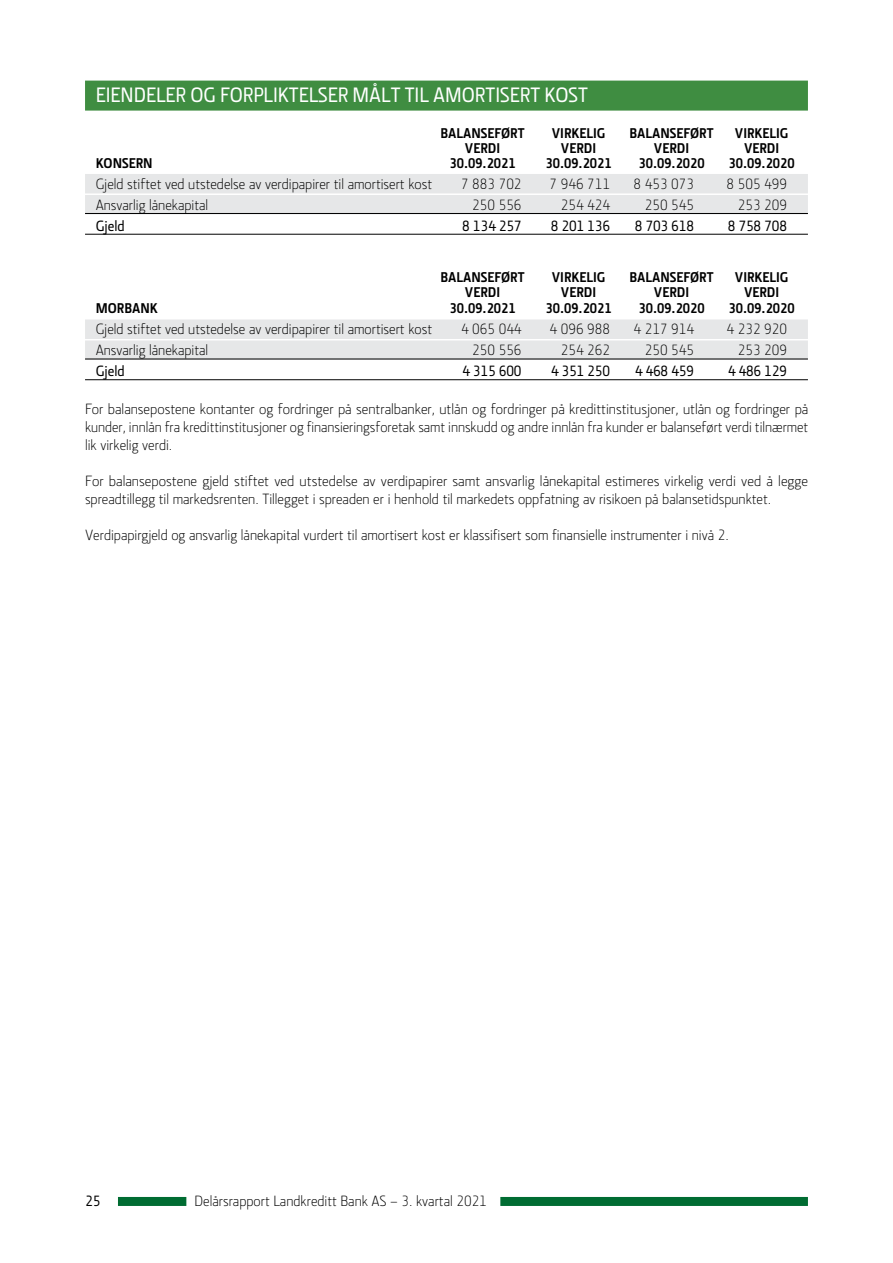
<style>
.page{position:relative;width:893px;height:1263px;background:#fff}
.page>*{position:absolute;margin:0;border:0;box-sizing:border-box;transform-origin:0 0}
.t1{font:500 21px "Section LK";color:#fff}
.t2{font:300 15px/18px "Section LK";color:#000;text-align:justify}
.t3{font:500 15px "Section LK";color:#000}
.t4{font:700 14.25px "Section LK";color:#000}
</style>
<div class="page">
<div style="left:118px;top:1197px;width:68px;height:9px;background:#006c32"></div>
<div style="left:500px;top:1197px;width:308px;height:9px;background:#006c32"></div>
<div style="left:85px;top:81px;width:723px;height:30px;background:#3f8d41"></div>
<div style="left:85px;top:174px;width:723px;height:19px;background:#e6e7e8"></div>
<div style="left:85px;top:195px;width:723px;height:19px;background:#e6e7e8"></div>
<hr style="left:85px;top:213px;width:723px;height:1px;background:#000">
<hr style="left:85px;top:234px;width:723px;height:1px;background:#000">
<div style="left:85px;top:319px;width:723px;height:20px;background:#e6e7e8"></div>
<div style="left:85px;top:340px;width:723px;height:20px;background:#e6e7e8"></div>
<hr style="left:85px;top:359px;width:723px;height:1px;background:#000">
<hr style="left:85px;top:379px;width:723px;height:1px;background:#000">
<h1 class="t1" style="left:96px;top:83px;width:494px">EIENDELER OG FORPLIKTELSER MÅLT TIL AMORTISERT KOST</h1>
<p class="t4" style="left:441px;top:125px;width:86px">BALANSEFØRT</p>
<p class="t4" style="left:552px;top:125px;width:55px">VIRKELIG</p>
<p class="t4" style="left:630px;top:125px;width:86px">BALANSEFØRT</p>
<p class="t4" style="left:735px;top:125px;width:55px">VIRKELIG</p>
<p class="t4" style="left:465px;top:140px;width:37px">VERDI</p>
<p class="t4" style="left:561px;top:140px;width:37px">VERDI</p>
<p class="t4" style="left:654px;top:140px;width:37px">VERDI</p>
<p class="t4" style="left:744px;top:140px;width:37px">VERDI</p>
<p class="t4" style="left:96px;top:155px;width:58px">KONSERN</p>
<p class="t4" style="left:450px;top:155px;width:68px">30.09.2021</p>
<p class="t4" style="left:546px;top:155px;width:68px">30.09.2021</p>
<p class="t4" style="left:639px;top:155px;width:68px">30.09.2020</p>
<p class="t4" style="left:729px;top:155px;width:68px">30.09.2020</p>
<p class="t2" style="left:96px;top:175px;width:338px">Gjeld stiftet ved utstedelse av verdipapirer til amortisert kost</p>
<p class="t2" style="left:461px;top:175px;width:62px">7 883 702</p>
<p class="t2" style="left:549px;top:175px;width:62px">7 946 711</p>
<p class="t2" style="left:633px;top:175px;width:62px">8 453 073</p>
<p class="t2" style="left:726px;top:175px;width:62px">8 505 499</p>
<p class="t2" style="left:96px;top:196px;width:114px">Ansvarlig lånekapital</p>
<p class="t2" style="left:472px;top:196px;width:51px">250 556</p>
<p class="t2" style="left:561px;top:196px;width:51px">254 424</p>
<p class="t2" style="left:645px;top:196px;width:51px">250 545</p>
<p class="t2" style="left:738px;top:196px;width:51px">253 209</p>
<p class="t3" style="left:96px;top:217px;width:31px">Gjeld</p>
<p class="t3" style="left:462px;top:217px;width:61px">8 134 257</p>
<p class="t3" style="left:551px;top:217px;width:61px">8 201 136</p>
<p class="t3" style="left:635px;top:217px;width:61px">8 703 618</p>
<p class="t3" style="left:728px;top:217px;width:61px">8 758 708</p>
<p class="t4" style="left:441px;top:269px;width:86px">BALANSEFØRT</p>
<p class="t4" style="left:552px;top:269px;width:55px">VIRKELIG</p>
<p class="t4" style="left:630px;top:269px;width:86px">BALANSEFØRT</p>
<p class="t4" style="left:735px;top:269px;width:55px">VIRKELIG</p>
<p class="t4" style="left:465px;top:284px;width:37px">VERDI</p>
<p class="t4" style="left:561px;top:284px;width:37px">VERDI</p>
<p class="t4" style="left:654px;top:284px;width:37px">VERDI</p>
<p class="t4" style="left:744px;top:284px;width:37px">VERDI</p>
<p class="t4" style="left:96px;top:300px;width:63px">MORBANK</p>
<p class="t4" style="left:450px;top:300px;width:68px">30.09.2021</p>
<p class="t4" style="left:546px;top:300px;width:68px">30.09.2021</p>
<p class="t4" style="left:639px;top:300px;width:68px">30.09.2020</p>
<p class="t4" style="left:729px;top:300px;width:68px">30.09.2020</p>
<p class="t2" style="left:96px;top:320px;width:338px">Gjeld stiftet ved utstedelse av verdipapirer til amortisert kost</p>
<p class="t2" style="left:461px;top:320px;width:62px">4 065 044</p>
<p class="t2" style="left:549px;top:320px;width:62px">4 096 988</p>
<p class="t2" style="left:633px;top:320px;width:62px">4 217 914</p>
<p class="t2" style="left:726px;top:320px;width:62px">4 232 920</p>
<p class="t2" style="left:96px;top:341px;width:114px">Ansvarlig lånekapital</p>
<p class="t2" style="left:472px;top:341px;width:51px">250 556</p>
<p class="t2" style="left:561px;top:341px;width:51px">254 262</p>
<p class="t2" style="left:645px;top:341px;width:51px">250 545</p>
<p class="t2" style="left:738px;top:341px;width:51px">253 209</p>
<p class="t3" style="left:96px;top:363px;width:31px">Gjeld</p>
<p class="t3" style="left:462px;top:363px;width:61px">4 315 600</p>
<p class="t3" style="left:551px;top:363px;width:61px">4 351 250</p>
<p class="t3" style="left:635px;top:363px;width:61px">4 468 459</p>
<p class="t3" style="left:728px;top:363px;width:61px">4 486 129</p>
<p class="t2" style="left:85px;top:400px;width:725px">For balansepostene kontanter og fordringer på sentralbanker, utlån og fordringer på kredittinstitusjoner, utlån og fordringer på kunder, innlån fra kredittinstitusjoner og finansieringsforetak samt innskudd og andre innlån fra kunder er balanseført verdi tilnærmet lik virkelig verdi.</p>
<p class="t2" style="left:85px;top:472px;width:725px">For balansepostene gjeld stiftet ved utstedelse av verdipapirer samt ansvarlig lånekapital estimeres virkelig verdi ved å legge spreadtillegg til markedsrenten. Tillegget i spreaden er i henhold til markedets oppfatning av risikoen på balansetidspunktet.</p>
<p class="t2" style="left:85px;top:526px;width:645px">Verdipapirgjeld og ansvarlig lånekapital vurdert til amortisert kost er klassifisert som finansielle instrumenter i nivå 2.</p>
<p class="t3" style="left:85px;top:1192px;width:17px">25</p>
<p class="t2" style="left:195px;top:1192px;width:294px">Delårsrapport Landkreditt Bank AS – 3. kvartal 2021</p>
</div>
